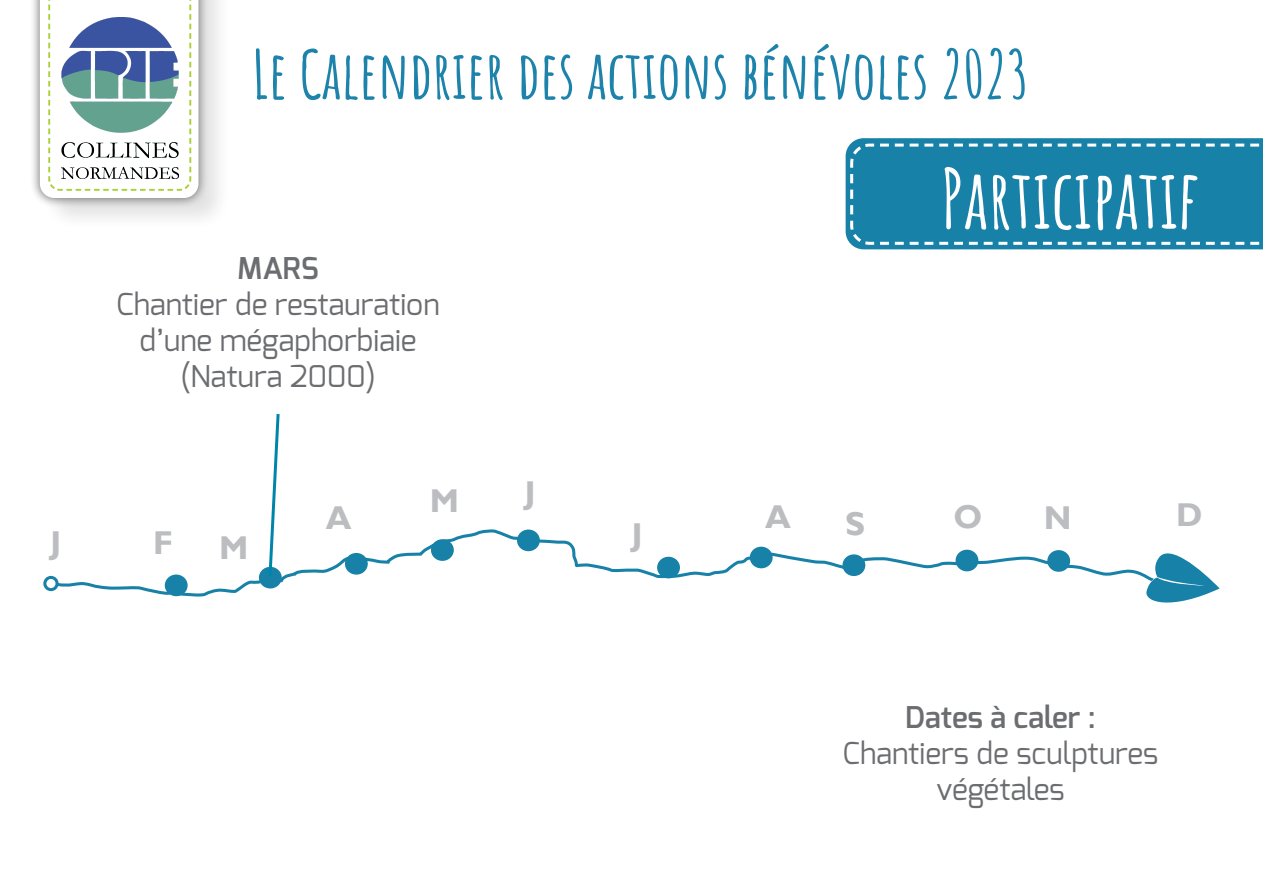
<style>
.page{position:relative;width:1263px;height:893px;background:#fff}
.page>*{position:absolute;margin:0;border:0;box-sizing:border-box;transform-origin:0 0}
.t1{font:700 81px "Amatic SC";color:#fff}
.t2{font:700 66px "Amatic SC";color:#1d83ab}
.TEXTE_PETIT{font:700 33px "Gill Sans";color:#bcbdc0}
.t3{font:30px/36px "Exo";color:#6c6d70;text-align:center}
.t4{font:600 30px "Exo";color:#6c6d70}
</style>
<div class="page">
<div style="left:41px;top:0;width:190px;height:231px;background:#231f20;opacity:.13"></div>
<div style="left:30px;top:0;width:178px;height:208px;background:#231f20;opacity:.62"></div>
<svg style="left:40px;top:0;width:159px;height:198px"></svg>
<svg style="left:846px;top:138px;width:417px;height:111px;fill:#1881a8"></svg>
<div style="left:849px;top:142px;width:414px;height:104px;background:#1881a8"></div>
<svg style="left:54px;top:529px;width:1088px;height:68px"></svg>
<div style="left:43px;top:576px;width:16px;height:15px;border:3px solid #1881a8;border-radius:50%"></div>
<svg style="left:1142px;top:553px;width:77px;height:50px"></svg>
<div style="left:260px;top:568px;width:21px;height:20px;background:#1881a8;border-radius:50%"></div>
<div style="left:259px;top:567px;width:23px;height:21px;border:2px solid #1881a8;border-radius:50%"></div>
<div style="left:166px;top:575px;width:21px;height:20px;background:#1881a8;border-radius:50%"></div>
<div style="left:165px;top:574px;width:23px;height:22px;border:2px solid #1881a8;border-radius:50%"></div>
<div style="left:346px;top:554px;width:21px;height:20px;background:#1881a8;border-radius:50%"></div>
<div style="left:345px;top:553px;width:23px;height:22px;border:2px solid #1881a8;border-radius:50%"></div>
<div style="left:432px;top:540px;width:21px;height:20px;background:#1881a8;border-radius:50%"></div>
<div style="left:431px;top:539px;width:23px;height:22px;border:2px solid #1881a8;border-radius:50%"></div>
<div style="left:518px;top:530px;width:21px;height:20px;background:#1881a8;border-radius:50%"></div>
<div style="left:517px;top:530px;width:23px;height:21px;border:2px solid #1881a8;border-radius:50%"></div>
<div style="left:658px;top:557px;width:21px;height:21px;background:#1881a8;border-radius:50%"></div>
<div style="left:657px;top:557px;width:23px;height:21px;border:2px solid #1881a8;border-radius:50%"></div>
<div style="left:750px;top:547px;width:22px;height:21px;background:#1881a8;border-radius:50%"></div>
<div style="left:750px;top:547px;width:23px;height:21px;border:2px solid #1881a8;border-radius:50%"></div>
<div style="left:843px;top:555px;width:21px;height:20px;background:#1881a8;border-radius:50%"></div>
<div style="left:842px;top:554px;width:23px;height:22px;border:2px solid #1881a8;border-radius:50%"></div>
<div style="left:956px;top:550px;width:22px;height:21px;background:#1881a8;border-radius:50%"></div>
<div style="left:955px;top:550px;width:23px;height:21px;border:2px solid #1881a8;border-radius:50%"></div>
<div style="left:1048px;top:551px;width:21px;height:20px;background:#1881a8;border-radius:50%"></div>
<div style="left:1047px;top:550px;width:23px;height:22px;border:2px solid #1881a8;border-radius:50%"></div>
<svg style="left:267px;top:414px;width:14px;height:165px"></svg>
<h2 class="t2" style="left:252px;top:24px;width:778px">Le Calendrier des actions bénévoles 2023</h2>
<p class="t4" style="left:238px;top:249px;width:83px">MARS</p>
<p class="t3" style="left:117px;top:286px;width:325px">Chantier de restauration d’une mégaphorbiaie</p>
<p class="t3" style="left:180px;top:358px;width:197px">(Natura 2000)</p>
<p class="TEXTE_PETIT" style="left:50px;top:523px;width:12px">J</p>
<p class="TEXTE_PETIT" style="left:153px;top:523px;width:21px">F</p>
<p class="TEXTE_PETIT" style="left:219px;top:528px;width:31px">M</p>
<p class="TEXTE_PETIT" style="left:326px;top:498px;width:27px">A</p>
<p class="TEXTE_PETIT" style="left:430px;top:480px;width:31px">M</p>
<p class="TEXTE_PETIT" style="left:524px;top:473px;width:12px">J</p>
<p class="TEXTE_PETIT" style="left:631px;top:515px;width:12px">J</p>
<p class="t1" style="left:941px;top:137px;width:259px">Participatif</p>
<p class="TEXTE_PETIT" style="left:765px;top:497px;width:27px">A</p>
<p class="TEXTE_PETIT" style="left:845px;top:504px;width:21px">S</p>
<p class="TEXTE_PETIT" style="left:953px;top:497px;width:30px">O</p>
<p class="TEXTE_PETIT" style="left:1044px;top:498px;width:29px">N</p>
<p class="TEXTE_PETIT" style="left:1176px;top:495px;width:28px">D</p>
<p class="t4" style="left:905px;top:698px;width:192px">Dates à caler :</p>
<p class="t3" style="left:843px;top:735px;width:317px">Chantiers de sculptures végétales</p>
</div>
